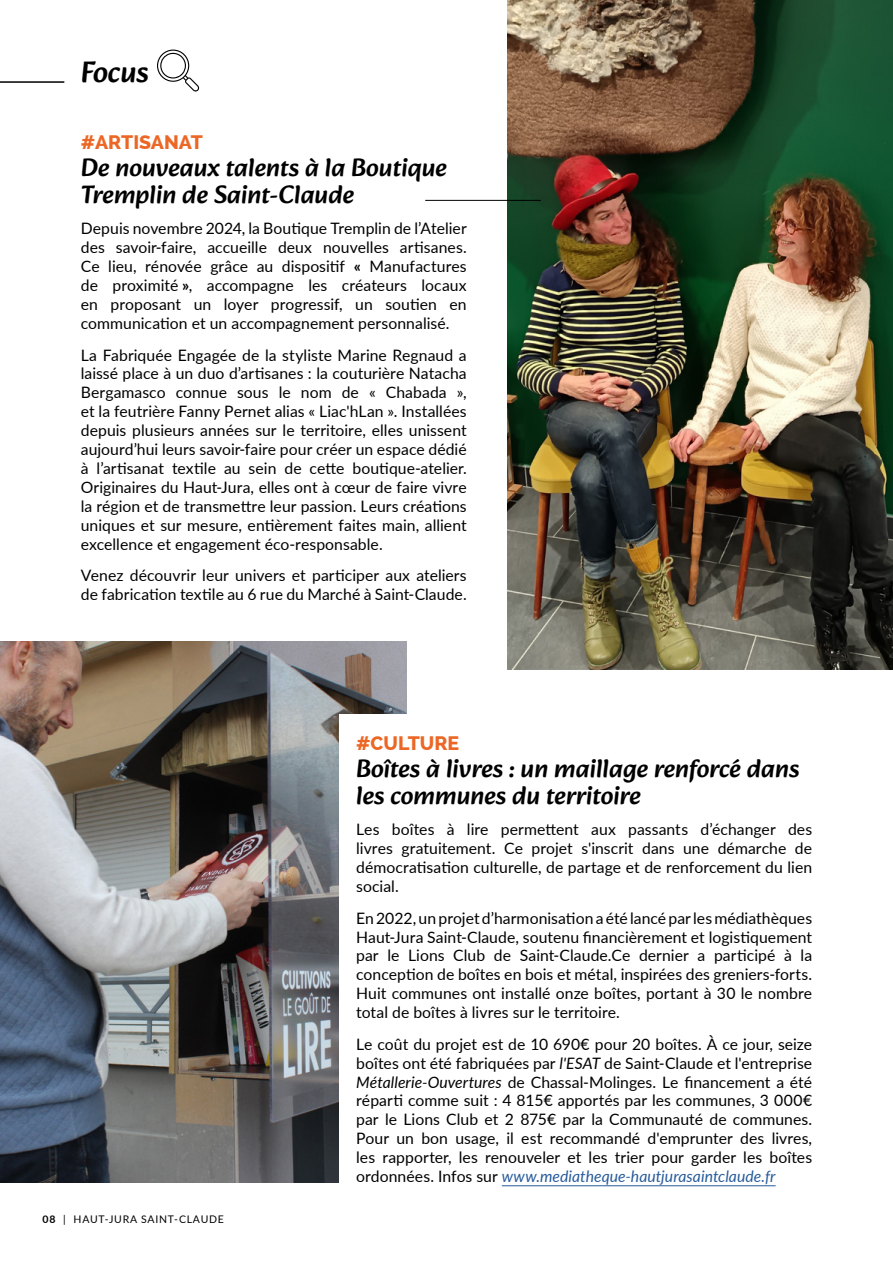
<style>
.page{position:relative;width:893px;height:1263px;background:#fff}
.page>*{position:absolute;margin:0;border:0;box-sizing:border-box;transform-origin:0 0}
.t1{font:500 30px "Alkatra";color:#000}
.t2{font:500 25.5px/27px "Alkatra";color:#000}
.t3{font:800 19.5px "Raleway";color:#ec6725}
.t4{font:15.75px/18.9px "Lato";letter-spacing:.005em;color:#000;text-align:justify}
.t5{font:10.5px "Lato";letter-spacing:.075em;color:#000}
.s1{font-weight:700}
.s2{font-style:italic}
.s3{font-style:italic;color:#275b9b}
</style>
<div class="page">
<hr style="left:0;top:82px;width:64px;height:1px;background:#000">
<svg style="left:157px;top:50px;width:42px;height:42px"></svg>
<img style="left:508px;top:0;width:385px;height:670px">
<img style="left:0;top:641px;width:406px;height:541px">
<hr style="left:425px;top:200px;width:116px;height:1px;background:#000">
<div style="left:339px;top:714px;width:473px;height:485px;background:#fff"></div>
<hr style="left:502px;top:1185px;width:274px;height:1px;background:#275b9b">
<h1 class="t1" style="left:81px;top:54px;width:70px">Focus</h1>
<p class="t3" style="left:81px;top:131px;width:124px">#ARTISANAT</p>
<h2 class="t2" style="left:81px;top:153px;width:368px">De nouveaux talents à la Boutique<br>Tremplin de Saint-Claude</h2>
<p class="t4" style="left:81px;top:218px;width:387px">Depuis novembre 2024, la Boutique Tremplin de l’Atelier des savoir-faire, accueille deux nouvelles artisanes.<br>Ce lieu, rénovée grâce au dispositif <span class="s1">«</span> Manufactures de proximité <span class="s1">»</span>, accompagne les créateurs locaux en proposant un loyer progressif, un soutien en communication et un accompagnement personnalisé.</p>
<p class="t4" style="left:81px;top:345px;width:387px">La Fabriquée Engagée de la styliste Marine Regnaud a laissé place à un duo d’artisanes : la couturière Natacha Bergamasco connue sous le nom de « Chabada », et la feutrière Fanny Pernet alias « Liac'hLan ». Installées depuis plusieurs années sur le territoire, elles unissent aujourd’hui leurs savoir-faire pour créer un espace dédié à l’artisanat textile au sein de cette boutique-atelier.<br>Originaires du Haut-Jura, elles ont à cœur de faire vivre la région et de transmettre leur passion. Leurs créations uniques et sur mesure, entièrement faites main, allient excellence et engagement éco-responsable.</p>
<p class="t4" style="left:81px;top:565px;width:387px">Venez découvrir leur univers et participer aux ateliers de fabrication textile au 6 rue du Marché à Saint-Claude.</p>
<p class="t5" style="left:43px;top:1211px;width:183px"><span class="s1">08</span> | HAUT-JURA SAINT-CLAUDE</p>
<p class="t3" style="left:356px;top:732px;width:105px">#CULTURE</p>
<h2 class="t2" style="left:356px;top:754px;width:445px">Boîtes à livres : un maillage renforcé dans les communes du territoire</h2>
<p class="t4" style="left:356px;top:819px;width:457px">Les boîtes à lire permettent aux passants d’échanger des livres gratuitement. Ce projet s'inscrit dans une démarche de démocratisation culturelle, de partage et de renforcement du lien social.</p>
<p class="t4" style="left:356px;top:908px;width:457px">En 2022, un projet d’harmonisation a été lancé par les médiathèques Haut-Jura Saint-Claude, soutenu financièrement et logistiquement par le Lions Club de Saint-Claude.Ce dernier a participé à la conception de boîtes en bois et métal, inspirées des greniers-forts.<br>Huit communes ont installé onze boîtes, portant à 30 le nombre total de boîtes à livres sur le territoire.</p>
<p class="t4" style="left:356px;top:1034px;width:458px">Le coût du projet est de 10 690€ pour 20 boîtes. À ce jour, seize boîtes ont été fabriquées par <span class="s2">l'ESAT</span> de Saint-Claude et l'entreprise <span class="s2">Métallerie-Ouvertures</span> de Chassal-Molinges. Le financement a été réparti comme suit : 4 815€ apportés par les communes, 3 000€ par le Lions Club et 2 875€ par la Communauté de communes.<br>Pour un bon usage, il est recommandé d'emprunter des livres, les rapporter, les renouveler et les trier pour garder les boîtes ordonnées. Infos sur <span class="s3">www.mediatheque-hautjurasaintclaude.fr</span></p>
</div>
